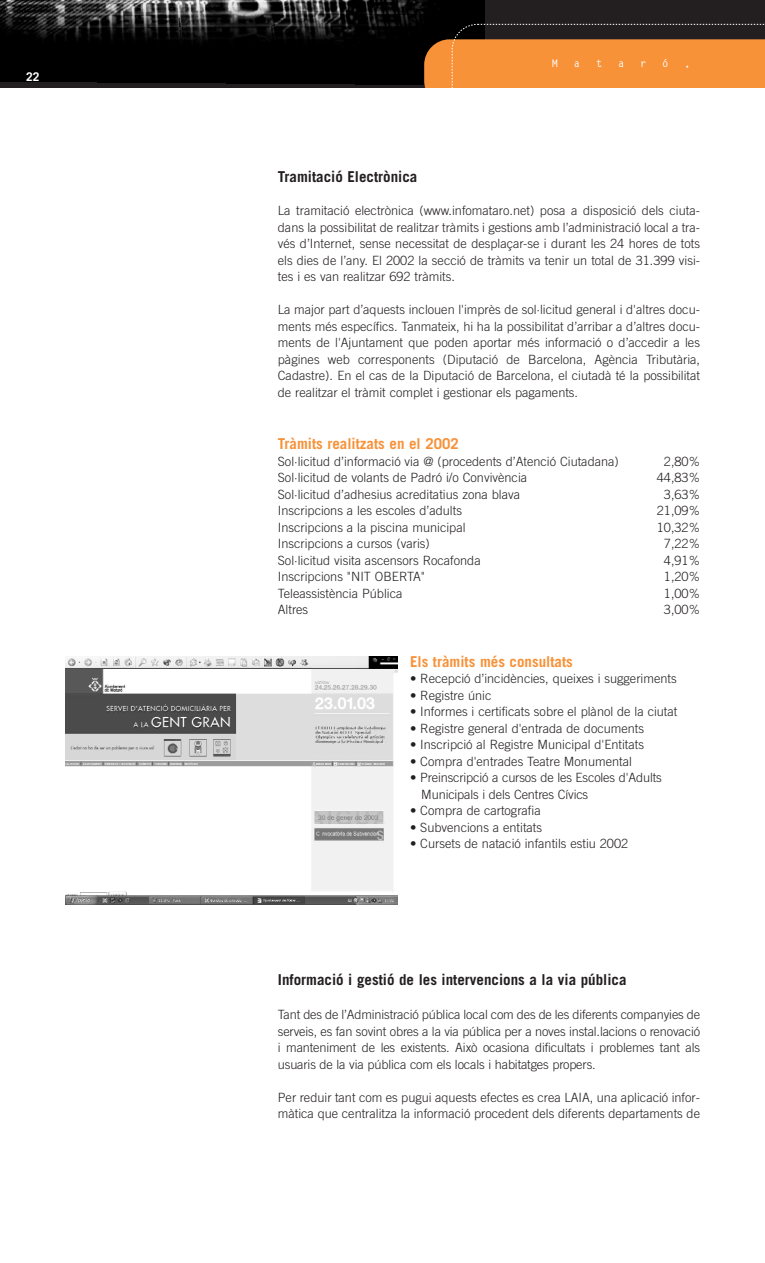
<style>
.page{position:relative;width:765px;height:1263px;background:#fff}
.page>*{position:absolute;margin:0;border:0;box-sizing:border-box;transform-origin:0 0}
.t1{font:700 15px "Trade Gothic";color:#231f20}
.t2{font:700 15px "Trade Gothic";color:#f79239}
.t3{font:300 12.75px/16.5px "Trade Gothic";color:#231f20;text-align:justify}
.t4{font:700 12px "Trade Gothic";color:#fff}
.t5{font:700 10.5px "Letter Gothic";color:#fff}
</style>
<div class="page">
<svg style="left:0;top:87px;width:424px;height:1px"></svg>
<div style="left:0;top:0;width:765px;height:87px;background:#231f20"></div>
<img style="left:0;top:0;width:484px;height:85px">
<svg style="left:424px;top:24px;width:341px;height:64px"></svg>
<img style="left:66px;top:656px;width:332px;height:249px">
<p class="t4" style="left:26px;top:73px;width:15px">22</p>
<p class="t5" style="left:552px;top:59px;width:8px">M</p>
<p class="t5" style="left:574px;top:59px;width:8px">a</p>
<p class="t5" style="left:596px;top:59px;width:8px">t</p>
<p class="t5" style="left:618px;top:59px;width:8px">a</p>
<p class="t5" style="left:640px;top:59px;width:8px">r</p>
<p class="t5" style="left:662px;top:59px;width:8px">ó</p>
<p class="t5" style="left:684px;top:59px;width:8px">,</p>
<p class="t1" style="left:278px;top:172px;width:141px">Tramitació Electrònica</p>
<p class="t3" style="left:278px;top:204px;width:424px">La tramitació electrònica (www.infomataro.net) posa a disposició dels ciuta&shy;dans la possibilitat de realitzar tràmits i gestions amb l’administració local a tra&shy;vés d’Internet, sense necessitat de desplaçar-se i durant les 24 hores de tots els dies de l’any. El 2002 la secció de tràmits va tenir un total de 31.399 visi&shy;tes i es van realitzar 692 tràmits.</p>
<p class="t3" style="left:278px;top:303px;width:424px">La major part d’aquests inclouen l'imprès de sol·licitud general i d'altres docu&shy;ments més específics. Tanmateix, hi ha la possibilitat d’arribar a d’altres docu&shy;ments de l'Ajuntament que poden aportar més informació o d’accedir a les pàgines web corresponents (Diputació de Barcelona, Agència Tributària, Cadastre). En el cas de la Diputació de Barcelona, el ciutadà té la possibilitat de realitzar el tràmit complet i gestionar els pagaments.</p>
<p class="t2" style="left:278px;top:439px;width:182px">Tràmits realitzats en el 2002</p>
<p class="t3" style="left:278px;top:454px;width:342px">Sol·licitud d’informació via @ (procedents d’Atenció Ciutadana)</p>
<p class="t3" style="left:664px;top:454px;width:38px">2,80%</p>
<p class="t3" style="left:278px;top:471px;width:251px">Sol·licitud de volants de Padró i/o Convivència</p>
<p class="t3" style="left:657px;top:471px;width:45px">44,83%</p>
<p class="t3" style="left:278px;top:487px;width:244px">Sol·licitud d’adhesius acreditatius zona blava</p>
<p class="t3" style="left:664px;top:487px;width:38px">3,63%</p>
<p class="t3" style="left:278px;top:504px;width:186px">Inscripcions a les escoles d’adults</p>
<p class="t3" style="left:657px;top:504px;width:45px">21,09%</p>
<p class="t3" style="left:278px;top:520px;width:189px">Inscripcions a la piscina municipal</p>
<p class="t3" style="left:657px;top:520px;width:45px">10,32%</p>
<p class="t3" style="left:278px;top:537px;width:153px">Inscripcions a cursos (varis)</p>
<p class="t3" style="left:664px;top:537px;width:38px">7,22%</p>
<p class="t3" style="left:278px;top:553px;width:204px">Sol·licitud visita ascensors Rocafonda</p>
<p class="t3" style="left:664px;top:553px;width:38px">4,91%</p>
<p class="t3" style="left:278px;top:570px;width:149px">Inscripcions "NIT OBERTA"</p>
<p class="t3" style="left:664px;top:570px;width:38px">1,20%</p>
<p class="t3" style="left:278px;top:586px;width:126px">Teleassistència Pública</p>
<p class="t3" style="left:664px;top:586px;width:38px">1,00%</p>
<p class="t3" style="left:278px;top:603px;width:32px">Altres</p>
<p class="t3" style="left:664px;top:603px;width:38px">3,00%</p>
<p class="t2" style="left:410px;top:656px;width:164px">Els tràmits més consultats</p>
<p class="t3" style="left:410px;top:672px;width:268px">• Recepció d’incidències, queixes i suggeriments</p>
<p class="t3" style="left:410px;top:688px;width:83px">• Registre únic</p>
<p class="t3" style="left:410px;top:705px;width:269px">• Informes i certificats sobre el plànol de la ciutat</p>
<p class="t3" style="left:410px;top:721px;width:236px">• Registre general d'entrada de documents</p>
<p class="t3" style="left:410px;top:738px;width:236px">• Inscripció al Registre Municipal d'Entitats</p>
<p class="t3" style="left:410px;top:754px;width:223px">• Compra d'entrades Teatre Monumental</p>
<p class="t3" style="left:421px;top:771px;width:242px;text-indent:-11px">• Preinscripció a cursos de les Escoles d'Adults<br>Municipals i dels Centres Cívics</p>
<p class="t3" style="left:410px;top:804px;width:132px">• Compra de cartografia</p>
<p class="t3" style="left:410px;top:820px;width:134px">• Subvencions a entitats</p>
<p class="t3" style="left:410px;top:837px;width:220px">• Cursets de natació infantils estiu 2002</p>
<p class="t1" style="left:278px;top:974px;width:350px">Informació i gestió de les intervencions a la via pública</p>
<p class="t3" style="left:278px;top:1008px;width:424px">Tant des de l’Administració pública local com des de les diferents companyies de serveis, es fan sovint obres a la via pública per a noves instal.lacions o renovació i manteniment de les existents. Això ocasiona dificultats i problemes tant als usuaris de la via pública com els locals i habitatges propers.</p>
<p class="t3" style="left:278px;top:1090px;width:424px">Per reduir tant com es pugui aquests efectes es crea LAIA, una aplicació infor&shy;màtica que centralitza la informació procedent dels diferents departaments de</p>
</div>
